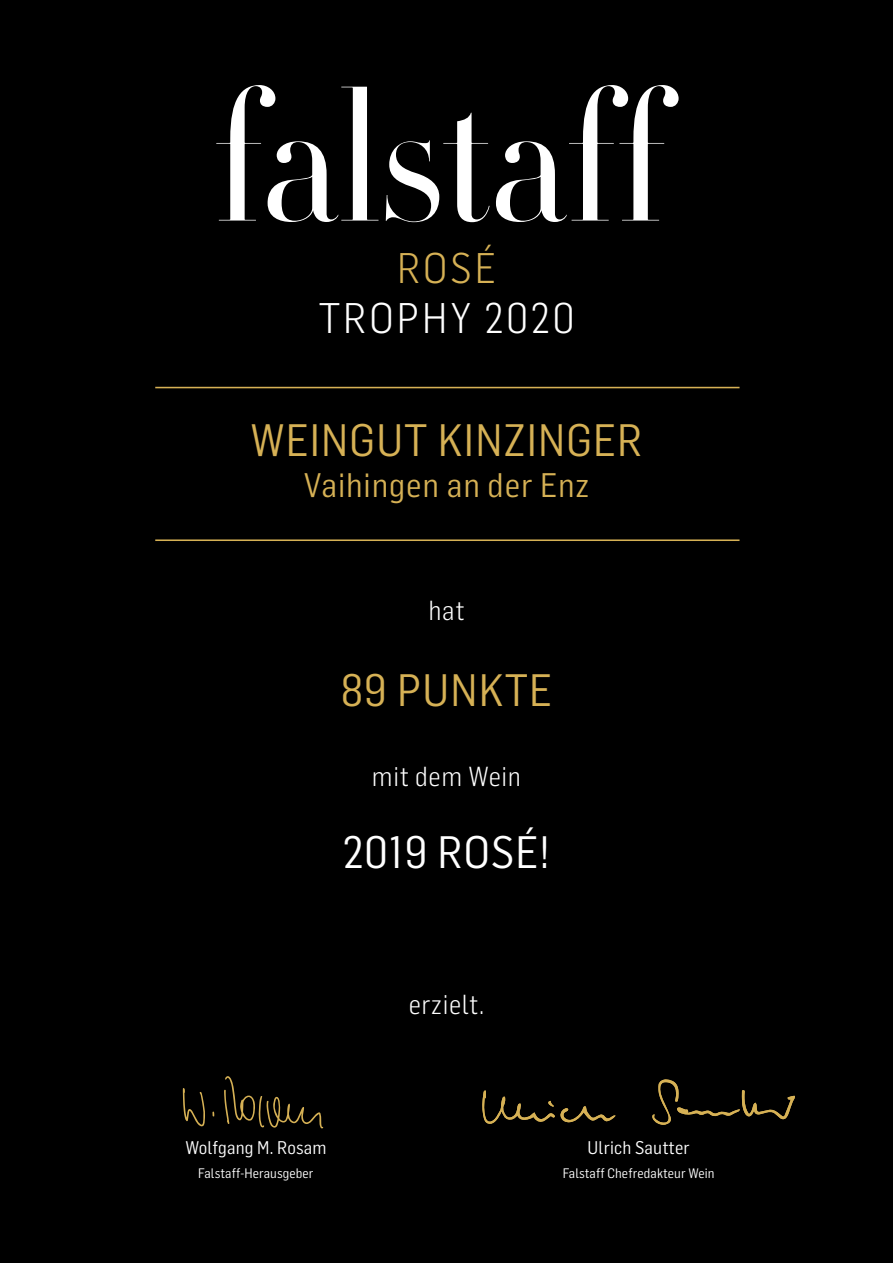
<style>
.page{position:relative;width:893px;height:1263px;background:#000}
.page>*{position:absolute;margin:0;border:0;box-sizing:border-box;transform-origin:0 0}
.t1{font:44.55px "Flama Semicondensed";letter-spacing:.025em;color:#d6b155}
.t2{font:44.55px "Flama Semicondensed";letter-spacing:.025em;color:#fff}
.t3{font:300 42px "Flama Semicondensed";letter-spacing:.07em;color:#fff}
.t4{font:300 42px "Flama Semicondensed";color:#d6b155}
.t5{font:33.45px "Flama Semicondensed";letter-spacing:.025em;color:#d6b155}
.t6{font:300 27px "Flama Semicondensed";letter-spacing:.025em;color:#fff}
.t7{font:18px "Flama Semicondensed";letter-spacing:.01em;color:#fff}
.t8{font:13.5px "Flama Semicondensed";letter-spacing:.01em;color:#fff}
</style>
<div class="page">
<svg style="left:482px;top:1079px;width:313px;height:46px"></svg>
<svg style="left:216px;top:85px;width:463px;height:137px"></svg>
<svg style="left:183px;top:1088px;width:22px;height:38px"></svg>
<svg style="left:224px;top:1076px;width:99px;height:52px"></svg>
<hr style="left:155px;top:539px;width:584px;height:2px;background:#d6b155">
<hr style="left:155px;top:387px;width:584px;height:1px;background:#d6b155">
<h2 class="t4" style="left:397px;top:241px;width:100px">ROSÉ</h2>
<h2 class="t3" style="left:319px;top:291px;width:257px">TROPHY 2020</h2>
<h1 class="t1" style="left:250px;top:412px;width:394px">WEINGUT KINZINGER</h1>
<h3 class="t5" style="left:304px;top:464px;width:287px">Vaihingen an der Enz</h3>
<h3 class="t6" style="left:428px;top:593px;width:38px">hat</h3>
<h1 class="t1" style="left:341px;top:662px;width:213px">89 PUNKTE</h1>
<h3 class="t6" style="left:372px;top:759px;width:151px">mit dem Wein</h3>
<h1 class="t2" style="left:343px;top:823px;width:208px">2019 ROSÉ!</h1>
<h3 class="t7" style="left:185px;top:1136px;width:143px">Wolfgang M. Rosam</h3>
<p class="t8" style="left:198px;top:1164px;width:117px">Falstaff-Herausgeber</p>
<h3 class="t6" style="left:409px;top:987px;width:77px">erzielt.</h3>
<h3 class="t7" style="left:588px;top:1136px;width:104px">Ulrich Sautter</h3>
<p class="t8" style="left:563px;top:1164px;width:153px">Falstaff Chefredakteur Wein</p>
</div>
